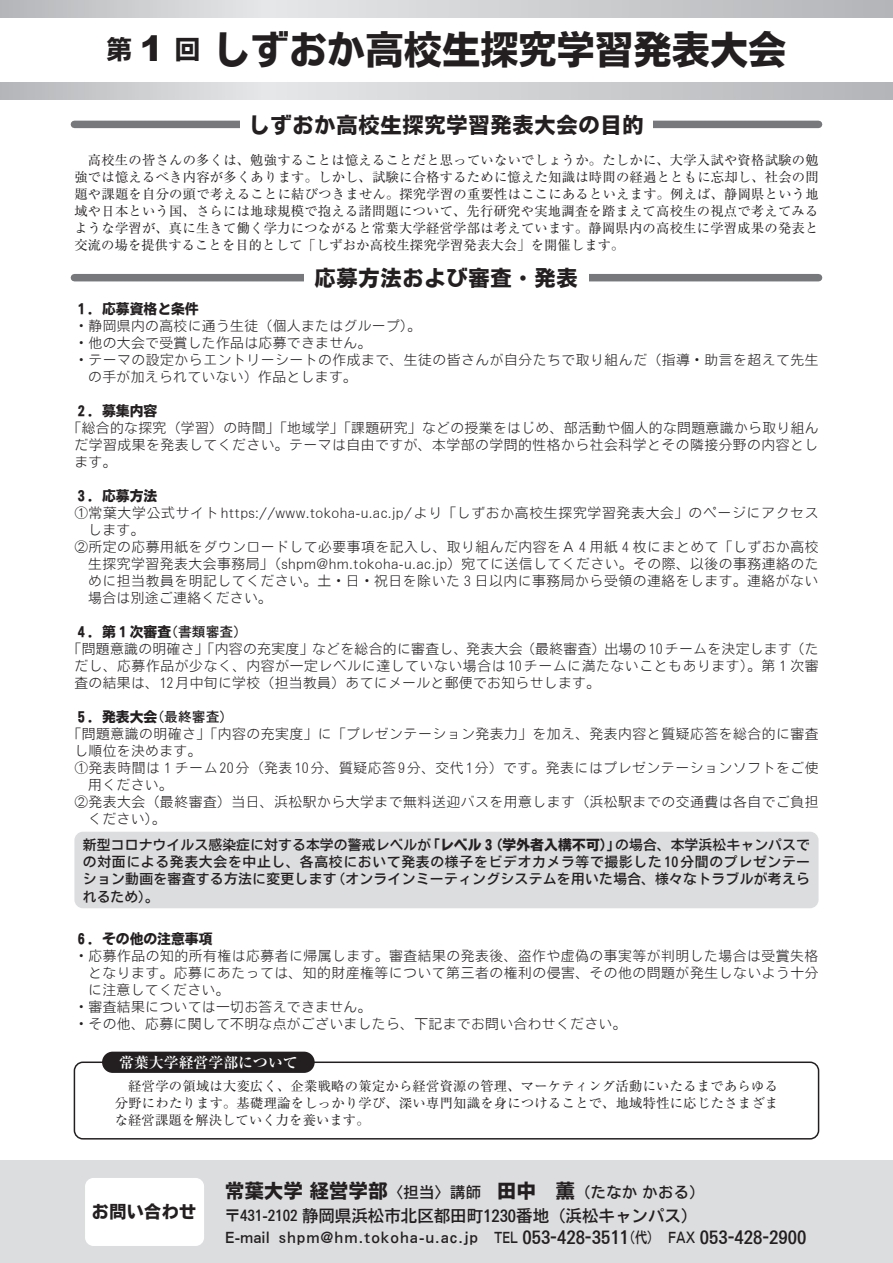
<style>
.page{position:relative;width:893px;height:1263px;background:#fff}
.page>*{position:absolute;margin:0;border:0;box-sizing:border-box;transform-origin:0 0}
.t1{font:38.25px "Motoya Cedar W6 90 msp RKSJ H";color:#231f20}
.t2{font:21.3px "Motoya Cedar W6 90 msp RKSJ H";letter-spacing:.035em;color:#231f20}
.t3{font:16.95px "Motoya Cedar W6 90 msp RKSJ H";letter-spacing:.025em;color:#231f20}
.t4{font:16.5px "Motoya Cedar W4 90 msp RKSJ H";color:#231f20}
.t5{font:15.3px "Motoya Cedar W4 90 msp RKSJ H";letter-spacing:.02em;color:#231f20}
.t6{font:14.85px "Motoya Cedar W4 90 msp RKSJ H";letter-spacing:.065em;color:#231f20}
.t7{font:700 14.85px "Ryumin Pro";color:#fff}
.t8{font:13.8px/17px "Motoya Cedar W2 90 msp RKSJ H";letter-spacing:.04em;color:#231f20;text-align:justify}
.t9{font:13.8px/17.4px "Motoya Cedar W4 90 msp RKSJ H";letter-spacing:.02em;color:#231f20;text-align:justify}
.t10{font:13.8px "Motoya Cedar W6 90 msp RKSJ H";color:#231f20}
.t11{font:13.35px/17px "Ryumin Pro";letter-spacing:.01em;color:#231f20;text-align:justify}
.s1{font-size:25.5px}
.s2{font-family:"Arial";font-weight:900;font-size:35.1px}
.s3{font-family:"Motoya Gothic W4 90 msp RKSJ H"}
.s4{font-family:"Motoya Cedar W6 90 msp RKSJ H"}
.s5{font-family:"Motoya Cedar W6 90 msp RKSJ H";font-size:19.2px}
.s6{font-size:14.85px}
.s7{font-size:17.85px}
</style>
<div class="page">
<svg style="left:0;top:0;width:893px;height:17px"></svg>
<svg style="left:0;top:83px;width:893px;height:17px"></svg>
<div style="left:0;top:1161px;width:893px;height:102px;background:#dcdddf"></div>
<div style="left:74px;top:121px;width:745px;height:7px;background:#76787b"></div>
<div style="left:240px;top:118px;width:413px;height:14px;background:#fff"></div>
<div style="left:74px;top:832px;width:745px;height:76px;background:#dcdddf;border-radius:9px"></div>
<div style="left:74px;top:274px;width:745px;height:7px;background:#76787b"></div>
<div style="left:304px;top:271px;width:285px;height:13px;background:#fff"></div>
<div style="left:85px;top:1178px;width:119px;height:68px;background:#fff;border-radius:9px"></div>
<div style="left:74px;top:1061px;width:745px;height:78px;border:2px solid #231f20;border-radius:9px"></div>
<div style="left:102px;top:1052px;width:213px;height:21px;background:#231f20;border-radius:11px"></div>
<h1 class="t1" style="left:106px;top:31px;width:682px"><span class="s1">第</span> <span class="s2">1</span> <span class="s1">回</span>しずおか高校生探究学習発表大会</h1>
<h2 class="t2" style="left:248px;top:114px;width:397px">しずおか高校生探究学習発表大会の目的</h2>
<p class="t11" style="left:74px;top:150px;width:746px">　高校生の皆さんの多くは、勉強することは憶えることだと思っていないでしょうか。たしかに、大学入試や資格試験の勉強では憶えるべき内容が多くあります。しかし、試験に合格するために憶えた知識は時間の経過とともに忘却し、社会の問題や課題を自分の頭で考えることに結びつきません。探究学習の重要性はここにあるといえます。例えば、静岡県という地域や日本という国、さらには地球規模で抱える諸問題について、先行研究や実地調査を踏まえて高校生の視点で考えてみるような学習が、真に生きて働く学力につながると常葉大学経営学部は考えています。静岡県内の高校生に学習成果の発表と交流の場を提供することを目的として「しずおか高校生探究学習発表大会」を開催します。</p>
<h2 class="t2" style="left:314px;top:267px;width:265px">応募方法および審査・発表</h2>
<p class="t10" style="left:74px;top:301px;width:126px">１．応募資格と条件</p>
<p class="t8" style="left:74px;top:317px;width:341px">・静岡県内の高校に通う生徒（個人またはグループ）｡</p>
<p class="t8" style="left:74px;top:334px;width:299px">・他の大会で受賞した作品は応募できません。</p>
<p class="t8" style="left:74px;top:351px;width:746px">・テーマの設定からエントリーシートの作成まで、生徒の皆さんが自分たちで取り組んだ（指導・助言を超えて先生</p>
<p class="t8" style="left:88px;top:368px;width:270px">の手が加えられていない）作品とします。</p>
<p class="t10" style="left:74px;top:404px;width:84px">２．募集内容</p>
<p class="t8" style="left:74px;top:419px;width:746px;text-indent:-7px">「総合的な探究（学習）の時間」「地域学」「課題研究」などの授業をはじめ、部活動や個人的な問題意識から取り組んだ学習成果を発表してください。テーマは自由ですが、本学部の学問的性格から社会科学とその隣接分野の内容とします。</p>
<p class="t10" style="left:74px;top:489px;width:84px">３．応募方法</p>
<p class="t8" style="left:74px;top:504px;width:746px">①常葉大学公式サイトhttps://www.tokoha-u.ac.jp/より「しずおか高校生探究学習発表大会」のページにアクセス</p>
<p class="t8" style="left:88px;top:521px;width:58px">します。</p>
<p class="t8" style="left:74px;top:538px;width:746px">②所定の応募用紙をダウンロードして必要事項を記入し、取り組んだ内容をＡ４用紙４枚にまとめて「しずおか高校</p>
<p class="t8" style="left:88px;top:555px;width:732px">生探究学習発表大会事務局」（shpm@hm.tokoha-u.ac.jp）宛てに送信してください。その際、以後の事務連絡のた</p>
<p class="t8" style="left:88px;top:572px;width:732px">めに担当教員を明記してください。土・日・祝日を除いた３日以内に事務局から受領の連絡をします。連絡がない</p>
<p class="t8" style="left:88px;top:589px;width:185px">場合は別途ご連絡ください。</p>
<p class="t10" style="left:74px;top:625px;width:174px">４．第１次審査<span class="s3">（書類審査）</span></p>
<p class="t8" style="left:74px;top:640px;width:746px;text-indent:-7px">「問題意識の明確さ」「内容の充実度」などを総合的に審査し、発表大会（最終審査）出場の 10チームを決定します（ただし、応募作品が少なく、内容が一定レベルに達していない場合は10チームに満たないこともあります）。第１次審査の結果は、12月中旬に学校（担当教員）あてにメールと郵便でお知らせします。</p>
<p class="t10" style="left:74px;top:710px;width:160px">５．発表大会<span class="s3">（最終審査）</span></p>
<p class="t8" style="left:68px;top:725px;width:753px">「問題意識の明確さ」「内容の充実度」に「プレゼンテーション発表力」を加え、発表内容と質疑応答を総合的に審査</p>
<p class="t8" style="left:74px;top:742px;width:129px">し順位を決めます。</p>
<p class="t8" style="left:74px;top:759px;width:746px">①発表時間は１チーム 20分（発表 10分、質疑応答 9分、交代 1分）です。発表にはプレゼンテーションソフトをご使</p>
<p class="t8" style="left:88px;top:776px;width:86px">用ください。</p>
<p class="t8" style="left:74px;top:793px;width:746px">②発表大会（最終審査）当日、浜松駅から大学まで無料送迎バスを用意します（浜松駅までの交通費は各自でご負担</p>
<p class="t8" style="left:88px;top:810px;width:79px">ください）。</p>
<p class="t9" style="left:83px;top:836px;width:729px">新型コロナウイルス感染症に対する本学の警戒レベルが<span class="s4">「レベル３（学外者入構不可）」</span>の場合、本学浜松キャンパスでの対面による発表大会を中止し、各高校において発表の様子をビデオカメラ等で撮影した10分間のプレゼンテーション動画を審査する方法に変更します（オンラインミーティングシステムを用いた場合、様々なトラブルが考えられるため）。</p>
<p class="t10" style="left:74px;top:932px;width:140px">６．その他の注意事項</p>
<p class="t8" style="left:74px;top:948px;width:745px">・応募作品の知的所有権は応募者に帰属します。審査結果の発表後、盗作や虚偽の事実等が判明した場合は受賞失格</p>
<p class="t8" style="left:88px;top:965px;width:732px">となります。応募にあたっては、知的財産権等について第三者の権利の侵害、その他の問題が発生しないよう十分</p>
<p class="t8" style="left:88px;top:982px;width:143px">に注意してください。</p>
<p class="t8" style="left:74px;top:999px;width:299px">・審査結果については一切お答えできません。</p>
<p class="t8" style="left:74px;top:1016px;width:554px">・その他、応募に関して不明な点がございましたら、下記までお問い合わせください。</p>
<p class="t7" style="left:119px;top:1050px;width:180px">常葉大学経営学部について</p>
<p class="t11" style="left:115px;top:1076px;width:665px">　経営学の領域は大変広く、企業戦略の策定から経営資源の管理、マーケティング活動にいたるまであらゆる分野にわたります。基礎理論をしっかり学び、深い専門知識を身につけることで、地域特性に応じたさまざまな経営課題を解決していく力を養います。</p>
<p class="t3" style="left:92px;top:1203px;width:106px">お問い合わせ</p>
<p class="t5" style="left:225px;top:1184px;width:481px"><span class="s5">常葉大学 経営学部</span>〈担当〉講師　<span class="s5">田中　薫</span>（たなか かおる）</p>
<p class="t4" style="left:225px;top:1208px;width:474px"><span class="s6">〒431-2102</span> 静岡県浜松市北区都田町1230番地（浜松キャンパス）</p>
<p class="t6" style="left:225px;top:1230px;width:583px">E-mail shpm@hm.tokoha-u.ac.jp TEL <span class="s7">053-428-3511</span>（代） FAX <span class="s7">053-428-2900</span></p>
</div>
